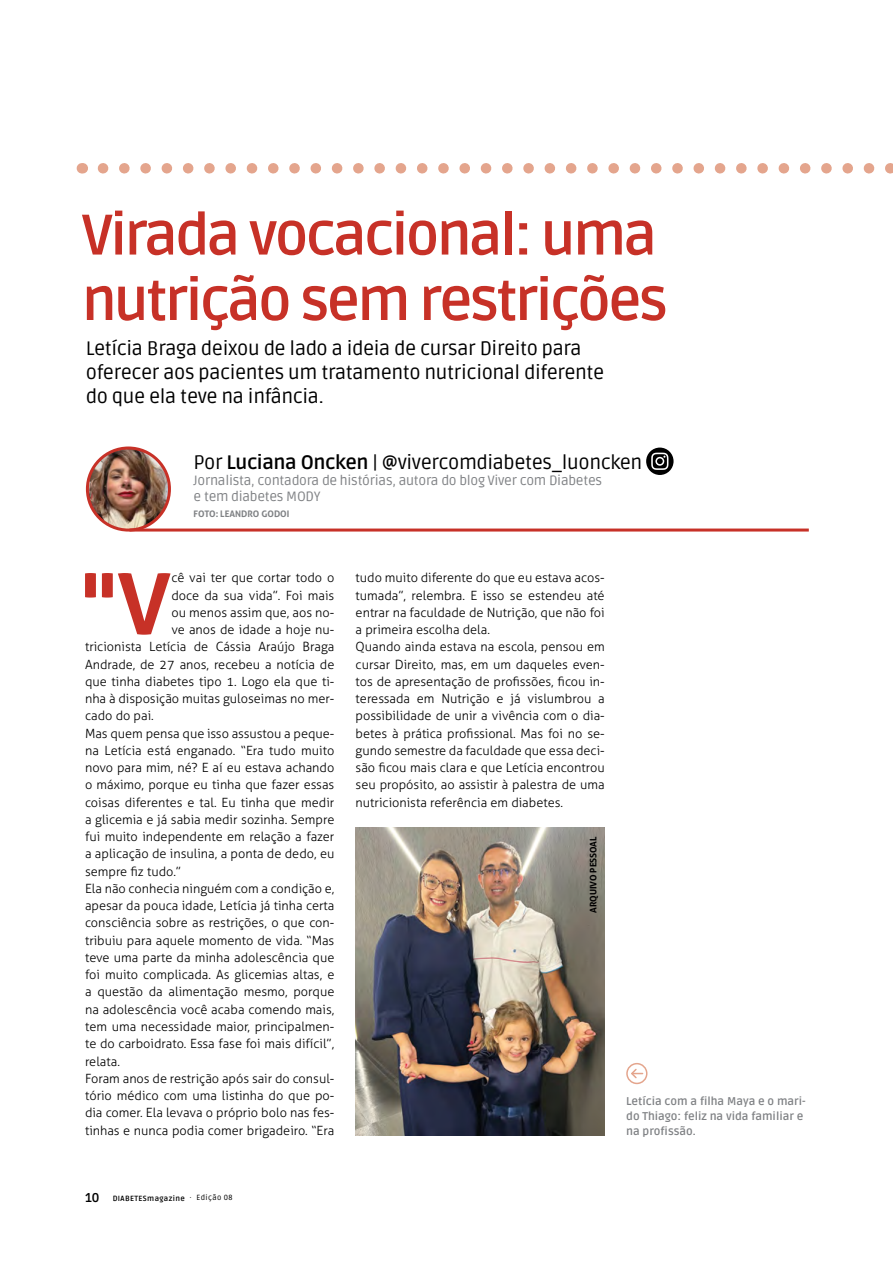
<style>
.page{position:relative;width:893px;height:1263px;background:#fff}
.page>*{position:absolute;margin:0;border:0;box-sizing:border-box;transform-origin:0 0}
.t1{font:700 84.3px "Aller";color:#c73127}
.t2{font:700 57px/65.4px "Ruda";letter-spacing:-.05em;color:#c73127}
.t3{font:19.5px/24px "Ruda";letter-spacing:-.02em;color:#000}
.t4{font:13.5px/16.2px "Ruda";letter-spacing:-.02em;color:#808285}
.t5{font:300 12.75px/17.2px "Aller";color:#000}
.t6{font:700 12.75px "Ruda";color:#000}
.t7{font:700 11.25px/15px "Ruda";color:#808285}
.t8{font:700 9px "Aller";color:#808285}
.t9{font:700 9px "Aller";color:#000}
.t10{font:700 7.5px "Ruda";letter-spacing:.05em;color:#000}
.s1{font-weight:700}
.s2{font-weight:400}
</style>
<div class="page">
<svg style="left:103px;top:163px;width:790px;height:11px"></svg>
<img style="left:87px;top:448px;width:82px;height:82px;border-radius:41px">
<div style="left:86px;top:446px;width:85px;height:85px;border:3px solid #c73127;border-radius:50%"></div>
<hr style="left:129px;top:528px;width:680px;height:3px;background:#c73127">
<svg style="left:646px;top:448px;width:27px;height:27px"></svg>
<svg style="left:651px;top:453px;width:17px;height:17px"></svg>
<div style="left:626px;top:1063px;width:21px;height:21px;border:2px solid #e4a58d;border-radius:50%"></div>
<svg style="left:630px;top:1067px;width:13px;height:13px"></svg>
<img style="left:356px;top:827px;width:249px;height:308px">
<h2 class="t2" style="left:82px;top:199px;width:588px">Virada vocacional: uma nutrição sem restrições</h2>
<h3 class="t3" style="left:86px;top:335px;width:520px">Letícia Braga deixou de lado a ideia de cursar Direito para oferecer aos pacientes um tratamento nutricional diferente do que ela teve na infância.</h3>
<h3 class="t3" style="left:194px;top:449px;width:450px">Por <span class="s1">Luciana Oncken</span> | @vivercomdiabetes_luoncken</h3>
<p class="t4" style="left:194px;top:471px;width:410px">Jornalista, contadora de histórias, autora do blog Viver com Diabetes e tem diabetes MODY</p>
<p class="t8" style="left:194px;top:508px;width:97px">FOTO: LEANDRO GODOI</p>
<h1 class="t1" style="left:81px;top:552px;width:92px">"V</h1>
<p class="t5" style="left:171px;top:569px;width:164px">cê vai ter que cortar todo o</p>
<p class="t5" style="left:171px;top:586px;width:164px">doce da sua vida”. Foi mais</p>
<p class="t5" style="left:171px;top:604px;width:164px">ou menos assim que, aos no-</p>
<p class="t5" style="left:171px;top:621px;width:164px">ve anos de idade a hoje nu-</p>
<p class="t5" style="left:85px;top:638px;width:251px">tricionista Letícia de Cássia Araújo Braga</p>
<p class="t5" style="left:85px;top:655px;width:251px">Andrade, de 27 anos, recebeu a notícia de</p>
<p class="t5" style="left:85px;top:673px;width:251px">que tinha diabetes tipo 1. Logo ela que ti-</p>
<p class="t5" style="left:85px;top:690px;width:251px">nha à disposição muitas guloseimas no mer-</p>
<p class="t5" style="left:85px;top:707px;width:70px">cado do pai.</p>
<p class="t5" style="left:85px;top:724px;width:251px">Mas quem pensa que isso assustou a peque-</p>
<p class="t5" style="left:85px;top:742px;width:251px">na Letícia está enganado. “Era tudo muito</p>
<p class="t5" style="left:85px;top:759px;width:251px">novo para mim, né? E aí eu estava achando</p>
<p class="t5" style="left:85px;top:776px;width:251px">o máximo, porque eu tinha que fazer essas</p>
<p class="t5" style="left:85px;top:793px;width:251px">coisas diferentes e tal. Eu tinha que medir</p>
<p class="t5" style="left:85px;top:811px;width:251px">a glicemia e já sabia medir sozinha. Sempre</p>
<p class="t5" style="left:85px;top:828px;width:251px">fui muito independente em relação a fazer</p>
<p class="t5" style="left:85px;top:845px;width:251px">a aplicação de insulina, a ponta de dedo, eu</p>
<p class="t5" style="left:85px;top:862px;width:98px">sempre fiz tudo.”</p>
<p class="t5" style="left:85px;top:880px;width:251px">Ela não conhecia ninguém com a condição e,</p>
<p class="t5" style="left:85px;top:897px;width:251px">apesar da pouca idade, Letícia já tinha certa</p>
<p class="t5" style="left:85px;top:914px;width:251px">consciência sobre as restrições, o que con-</p>
<p class="t5" style="left:85px;top:931px;width:251px">tribuiu para aquele momento de vida. “Mas</p>
<p class="t5" style="left:85px;top:949px;width:251px">teve uma parte da minha adolescência que</p>
<p class="t5" style="left:85px;top:966px;width:251px">foi muito complicada. As glicemias altas, e</p>
<p class="t5" style="left:85px;top:983px;width:251px">a questão da alimentação mesmo, porque</p>
<p class="t5" style="left:85px;top:1000px;width:251px">na adolescência você acaba comendo mais,</p>
<p class="t5" style="left:85px;top:1018px;width:251px">tem uma necessidade maior, principalmen-</p>
<p class="t5" style="left:85px;top:1035px;width:251px">te do carboidrato. Essa fase foi mais difícil”,</p>
<p class="t5" style="left:85px;top:1052px;width:36px">relata.</p>
<p class="t5" style="left:85px;top:1069px;width:251px">Foram anos de restrição após sair do consul-</p>
<p class="t5" style="left:85px;top:1087px;width:251px">tório médico com uma listinha do que po-</p>
<p class="t5" style="left:85px;top:1104px;width:251px">dia comer. Ela levava o próprio bolo nas fes-</p>
<p class="t5" style="left:85px;top:1121px;width:251px">tinhas e nunca podia comer brigadeiro. “Era</p>
<p class="t5" style="left:356px;top:569px;width:251px">tudo muito diferente do que eu estava acos&shy;tumada”, relembra. E isso se estendeu até entrar na faculdade de Nutrição, que não foi a primeira escolha dela.<br>Quando ainda estava na escola, pensou em cursar Direito, mas, em um daqueles even&shy;tos de apresentação de profissões, ficou in&shy;teressada em Nutrição e já vislumbrou a possibilidade de unir a vivência com o dia&shy;betes à prática profissional. Mas foi no se&shy;gundo semestre da faculdade que essa deci&shy;são ficou mais clara e que Letícia encontrou seu propósito, ao assistir à palestra de uma nutricionista referência em diabetes.</p>
<p class="t9" style="left:588px;top:913px;width:78px;rotate:-90deg">ARQUIVO PESSOAL</p>
<p class="t6" style="left:85px;top:1189px;width:16px">10</p>
<p class="t10" style="left:113px;top:1193px;width:121px">DIABETESmagazine <span class="s2">· Edição 08</span></p>
<p class="t7" style="left:626px;top:1093px;width:181px">Letícia com a filha Maya e o mari&shy;do Thiago: feliz na vida familiar e na profissão.</p>
</div>
